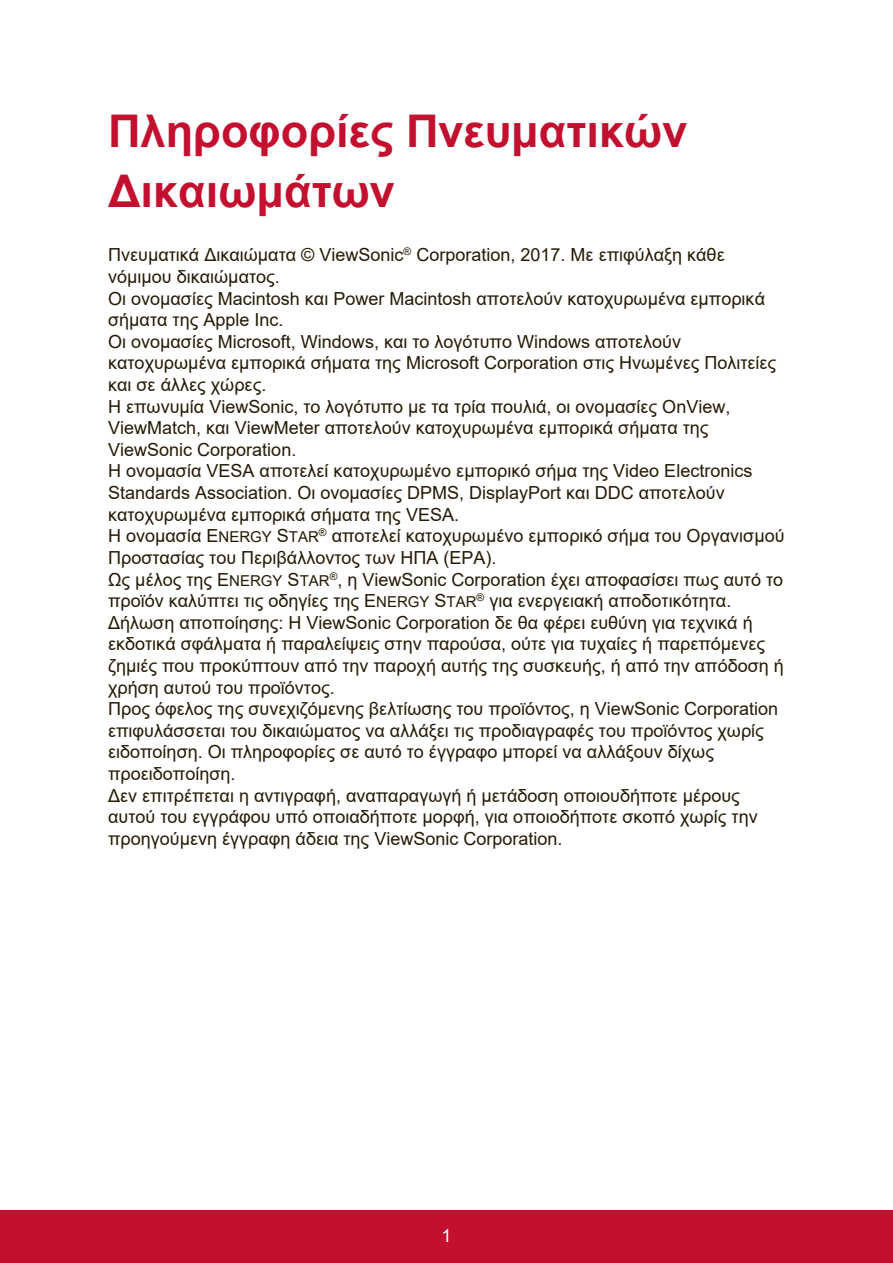
<style>
.page{position:relative;width:893px;height:1263px;background:#fff}
.page>*{position:absolute;margin:0;border:0;box-sizing:border-box;transform-origin:0 0}
.t1{font:700 45px/59.8px "Arial";color:#c3102f}
.t2{font:18px/21.6px "Arial";color:#251a05}
.t3{font:18px "Arial";color:#fff}
.s1{font-size:15px}
</style>
<div class="page">
<div style="left:0;top:1210px;width:892px;height:53px;background:#c3102f"></div>
<h1 class="t1" style="left:108px;top:101px;width:580px">Πληροφορίες Πνευματικών<br>Δικαιωμάτων</h1>
<p class="t2" style="left:108px;top:244px;width:677px">Πνευματικά Δικαιώματα © ViewSonic<sup>®</sup> Corporation, 2017. Με επιφύλαξη κάθε νόμιμου δικαιώματος.<br>Οι ονομασίες Macintosh και Power Macintosh αποτελούν κατοχυρωμένα εμπορικά σήματα της Apple Inc.<br>Οι ονομασίες Microsoft, Windows, και το λογότυπο Windows αποτελούν κατοχυρωμένα εμπορικά σήματα της Microsoft Corporation στις Ηνωμένες Πολιτείες και σε άλλες χώρες.<br>Η επωνυμία ViewSonic, το λογότυπο με τα τρία πουλιά, οι ονομασίες OnView, ViewMatch, και ViewMeter αποτελούν κατοχυρωμένα εμπορικά σήματα της ViewSonic Corporation.<br>Η ονομασία VESA αποτελεί κατοχυρωμένο εμπορικό σήμα της Video Electronics Standards Association. Οι ονομασίες DPMS, DisplayPort και DDC αποτελούν κατοχυρωμένα εμπορικά σήματα της VESA.<br>Η ονομασία E<span class="s1">NERGY</span> S<span class="s1">TAR</span><sup>®</sup> αποτελεί κατοχυρωμένο εμπορικό σήμα του Οργανισμού Προστασίας του Περιβάλλοντος των ΗΠΑ (EPA).<br>Ως μέλος της E<span class="s1">NERGY</span> S<span class="s1">TAR</span><sup>®</sup>, η ViewSonic Corporation έχει αποφασίσει πως αυτό το προϊόν καλύπτει τις οδηγίες της E<span class="s1">NERGY</span> S<span class="s1">TAR</span><sup>®</sup> για ενεργειακή αποδοτικότητα.<br>Δήλωση αποποίησης: Η ViewSonic Corporation δε θα φέρει ευθύνη για τεχνικά ή εκδοτικά σφάλματα ή παραλείψεις στην παρούσα, ούτε για τυχαίες ή παρεπόμενες ζημιές που προκύπτουν από την παροχή αυτής της συσκευής, ή από την απόδοση ή χρήση αυτού του προϊόντος.<br>Προς όφελος της συνεχιζόμενης βελτίωσης του προϊόντος, η ViewSonic Corporation επιφυλάσσεται του δικαιώματος να αλλάξει τις προδιαγραφές του προϊόντος χωρίς ειδοποίηση. Οι πληροφορίες σε αυτό το έγγραφο μπορεί να αλλάξουν δίχως προειδοποίηση.<br>Δεν επιτρέπεται η αντιγραφή, αναπαραγωγή ή μετάδοση οποιουδήποτε μέρους αυτού του εγγράφου υπό οποιαδήποτε μορφή, για οποιοδήποτε σκοπό χωρίς την προηγούμενη έγγραφη άδεια της ViewSonic Corporation.</p>
<p class="t3" style="left:441px;top:1223px;width:12px">1</p>
</div>
